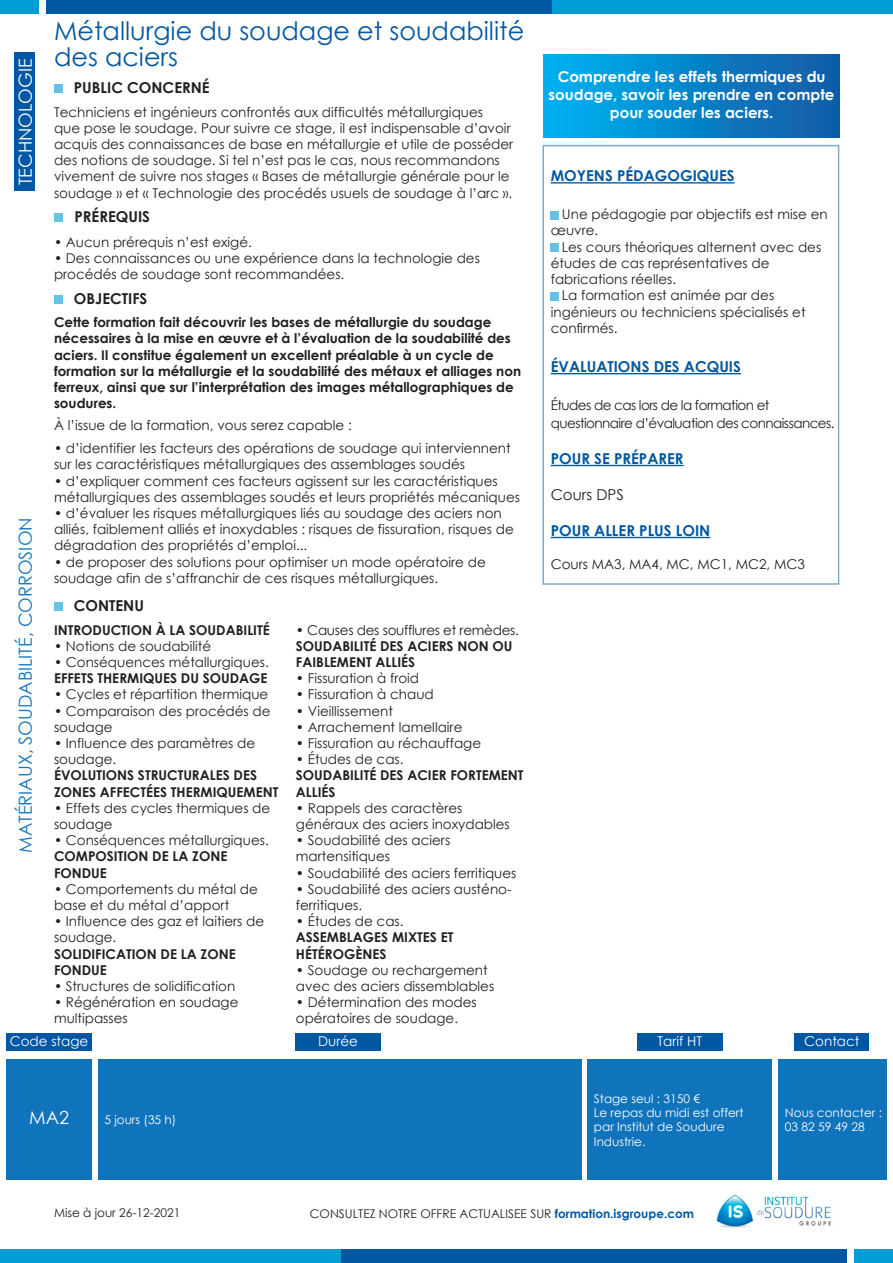
<style>
.page{position:relative;width:893px;height:1263px;background:#fff}
.page>*{position:absolute;margin:0;border:0;box-sizing:border-box;transform-origin:0 0}
.t1{font:25.5px/26.1px "Century Gothic";color:#0157a2}
.t2{font:18px "Century Gothic";color:#1074bc}
.t3{font:18px "Century Gothic";color:#fff}
.t4{font:700 15px/18px "Century Gothic";color:#fff;text-align:center}
.t5{font:700 15px "Century Gothic";color:#0157a2}
.t6{font:700 15px "Century Gothic";color:#231f20}
.t7{font:15px "Century Gothic";color:#231f20}
.t8{font:13.5px/16.2px "Century Gothic";color:#231f20}
.t9{font:700 13.5px/16.2px "Century Gothic";color:#231f20}
.t10{font:13.5px/18px "Century Gothic";letter-spacing:-.04em;color:#231f20}
.t11{font:13.5px "Century Gothic";letter-spacing:-.02em;color:#231f20}
.t12{font:13.5px "Century Gothic";color:#fff}
.t13{font:12px/14.4px "Century Gothic";color:#fff}
.t14{font:12px "Century Gothic";color:#231f20}
.s1{font-weight:700;color:#0157a2}
</style>
<div class="page">
<img style="left:717px;top:1195px;width:115px;height:33px">
<div style="left:54px;top:85px;width:8px;height:8px;background:#66c3e6"></div>
<div style="left:54px;top:214px;width:8px;height:8px;background:#66c3e6"></div>
<div style="left:54px;top:295px;width:8px;height:8px;background:#66c3e6"></div>
<div style="left:0;top:0;width:39px;height:14px;background:#009cd6"></div>
<div style="left:46px;top:0;width:507px;height:13px;background:#0157a2"></div>
<div style="left:553px;top:0;width:340px;height:13px;background:#009cd6"></div>
<div style="left:854px;top:1249px;width:39px;height:14px;background:#009cd6"></div>
<div style="left:340px;top:1249px;width:507px;height:14px;background:#0157a2"></div>
<div style="left:0;top:1249px;width:340px;height:14px;background:#009cd6"></div>
<div style="left:544px;top:54px;width:295px;height:83px;background:linear-gradient(to right,#00b2f2,#1358a3)"></div>
<div style="left:54px;top:602px;width:8px;height:9px;background:#66c3e6"></div>
<div style="left:15px;top:53px;width:20px;height:138px;background:#0157a2"></div>
<div style="left:551px;top:243px;width:8px;height:9px;background:#66c3e6"></div>
<div style="left:551px;top:292px;width:8px;height:8px;background:#66c3e6"></div>
<div style="left:551px;top:211px;width:8px;height:8px;background:#66c3e6"></div>
<hr style="left:551px;top:182px;width:184px;height:2px;background:#0157a2">
<hr style="left:551px;top:373px;width:190px;height:1px;background:#0157a2">
<hr style="left:551px;top:465px;width:133px;height:1px;background:#0157a2">
<hr style="left:551px;top:537px;width:159px;height:1px;background:#0157a2">
<div style="left:6px;top:1033px;width:86px;height:17px;background:#0157a2"></div>
<div style="left:794px;top:1033px;width:75px;height:17px;background:#0157a2"></div>
<div style="left:637px;top:1033px;width:86px;height:17px;background:#0157a2"></div>
<div style="left:295px;top:1033px;width:86px;height:17px;background:#0157a2"></div>
<div style="left:6px;top:1059px;width:86px;height:121px;background:#1074bc"></div>
<div style="left:98px;top:1059px;width:483px;height:121px;background:#1074bc"></div>
<div style="left:588px;top:1059px;width:184px;height:121px;background:#1074bc"></div>
<div style="left:779px;top:1059px;width:108px;height:121px;background:#1074bc"></div>
<p class="t3" style="left:13px;top:185px;width:128px;rotate:-90deg">TECHNOLOGIE</p>
<p class="t2" style="left:13px;top:853px;width:337px;rotate:-90deg">MATÉRIAUX, SOUDABILITÉ, CORROSION</p>
<p class="t1" style="left:54px;top:17px;width:472px">Métallurgie du soudage et soudabilité des aciers</p>
<p class="t6" style="left:74px;top:76px;width:137px">PUBLIC CONCERNÉ</p>
<p class="t8" style="left:54px;top:103px;width:461px">Techniciens et ingénieurs confrontés aux difficultés métallurgiques<br>que pose le soudage. Pour suivre ce stage, il est indispensable d’avoir acquis des connaissances de base en métallurgie et utile de posséder des notions de soudage. Si tel n’est pas le cas, nous recommandons vivement de suivre nos stages « Bases de métallurgie générale pour le</p>
<p class="t8" style="left:54px;top:184px;width:460px">soudage » et « Technologie des procédés usuels de soudage à l’arc ».</p>
<p class="t8" style="left:54px;top:234px;width:199px">• Aucun prérequis n’est exigé.</p>
<p class="t8" style="left:54px;top:250px;width:427px">• Des connaissances ou une expérience dans la technologie des procédés de soudage sont recommandées.</p>
<p class="t9" style="left:54px;top:314px;width:469px">Cette formation fait découvrir les bases de métallurgie du soudage nécessaires à la mise en œuvre et à l’évaluation de la soudabilité des aciers. Il constitue également un excellent préalable à un cycle de formation sur la métallurgie et la soudabilité des métaux et alliages non ferreux, ainsi que sur l’interprétation des images métallographiques de soudures.</p>
<p class="t8" style="left:54px;top:417px;width:299px">À l’issue de la formation, vous serez capable :</p>
<p class="t8" style="left:54px;top:440px;width:458px">• d’identifier les facteurs des opérations de soudage qui interviennent sur les caractéristiques métallurgiques des assemblages soudés</p>
<p class="t8" style="left:54px;top:472px;width:468px">• d’expliquer comment ces facteurs agissent sur les caractéristiques métallurgiques des assemblages soudés et leurs propriétés mécaniques</p>
<p class="t8" style="left:54px;top:505px;width:461px">• d’évaluer les risques métallurgiques liés au soudage des aciers non alliés, faiblement alliés et inoxydables : risques de fissuration, risques de dégradation des propriétés d’emploi...</p>
<p class="t8" style="left:54px;top:553px;width:433px">• de proposer des solutions pour optimiser un mode opératoire de soudage afin de s’affranchir de ces risques métallurgiques.</p>
<p class="t6" style="left:74px;top:594px;width:72px">CONTENU</p>
<p class="t6" style="left:74px;top:205px;width:77px">PRÉREQUIS</p>
<p class="t6" style="left:74px;top:287px;width:75px">OBJECTIFS</p>
<p class="t9" style="left:54px;top:621px;width:217px">INTRODUCTION À LA SOUDABILITÉ</p>
<p class="t8" style="left:54px;top:637px;width:159px">• Notions de soudabilité</p>
<p class="t8" style="left:54px;top:654px;width:216px">• Conséquences métallurgiques.</p>
<p class="t9" style="left:54px;top:669px;width:215px">EFFETS THERMIQUES DU SOUDAGE</p>
<p class="t8" style="left:54px;top:686px;width:216px">• Cycles et répartition thermique</p>
<p class="t8" style="left:54px;top:702px;width:218px">• Comparaison des procédés de soudage</p>
<p class="t8" style="left:54px;top:735px;width:203px">• Influence des paramètres de soudage.</p>
<p class="t9" style="left:54px;top:767px;width:226px">ÉVOLUTIONS STRUCTURALES DES<br>ZONES AFFECTÉES THERMIQUEMENT</p>
<p class="t8" style="left:54px;top:799px;width:218px">• Effets des cycles thermiques de soudage</p>
<p class="t8" style="left:54px;top:832px;width:216px">• Conséquences métallurgiques.</p>
<p class="t9" style="left:54px;top:848px;width:175px">COMPOSITION DE LA ZONE<br>FONDUE</p>
<p class="t8" style="left:54px;top:880px;width:205px">• Comportements du métal de base et du métal d’apport</p>
<p class="t8" style="left:54px;top:913px;width:212px">• Influence des gaz et laitiers de soudage.</p>
<p class="t9" style="left:54px;top:945px;width:183px">SOLIDIFICATION DE LA ZONE<br>FONDUE</p>
<p class="t8" style="left:54px;top:978px;width:183px">• Structures de solidification</p>
<p class="t8" style="left:54px;top:994px;width:186px">• Régénération en soudage multipasses</p>
<p class="t11" style="left:296px;top:620px;width:224px">• Causes des soufflures et remèdes.</p>
<p class="t9" style="left:296px;top:637px;width:218px">SOUDABILITÉ DES ACIERS NON OU</p>
<p class="t9" style="left:296px;top:653px;width:121px">FAIBLEMENT ALLIÉS</p>
<p class="t8" style="left:296px;top:670px;width:125px">• Fissuration à froid</p>
<p class="t8" style="left:296px;top:686px;width:139px">• Fissuration à chaud</p>
<p class="t8" style="left:296px;top:702px;width:99px">• Vieillissement</p>
<p class="t8" style="left:296px;top:718px;width:168px">• Arrachement lamellaire</p>
<p class="t8" style="left:296px;top:735px;width:187px">• Fissuration au réchauffage</p>
<p class="t8" style="left:296px;top:751px;width:109px">• Études de cas.</p>
<p class="t9" style="left:296px;top:767px;width:229px">SOUDABILITÉ DES ACIER FORTEMENT</p>
<p class="t9" style="left:296px;top:783px;width:41px">ALLIÉS</p>
<p class="t8" style="left:296px;top:799px;width:215px">• Rappels des caractères généraux des aciers inoxydables</p>
<p class="t8" style="left:296px;top:832px;width:156px">• Soudabilité des aciers martensitiques</p>
<p class="t8" style="left:296px;top:864px;width:222px">• Soudabilité des aciers ferritiques</p>
<p class="t8" style="left:296px;top:880px;width:217px">• Soudabilité des aciers austéno&shy;ferritiques.</p>
<p class="t8" style="left:296px;top:913px;width:109px">• Études de cas.</p>
<p class="t9" style="left:296px;top:929px;width:159px">ASSEMBLAGES MIXTES ET<br>HÉTÉROGÈNES</p>
<p class="t8" style="left:296px;top:961px;width:200px">• Soudage ou rechargement avec des aciers dissemblables</p>
<p class="t8" style="left:296px;top:994px;width:182px">• Détermination des modes opératoires de soudage.</p>
<p class="t4" style="left:549px;top:67px;width:287px">Comprendre les effets thermiques du soudage, savoir les prendre en compte pour souder les aciers.</p>
<p class="t5" style="left:551px;top:165px;width:185px">MOYENS PÉDAGOGIQUES</p>
<p class="t8" style="left:562px;top:206px;width:267px">Une pédagogie par objectifs est mise en</p>
<p class="t8" style="left:551px;top:222px;width:49px">œuvre.</p>
<p class="t8" style="left:562px;top:238px;width:261px">Les cours théoriques alternent avec des</p>
<p class="t8" style="left:551px;top:255px;width:220px">études de cas représentatives de fabrications réelles.</p>
<p class="t8" style="left:551px;top:287px;width:256px;text-indent:11px">La formation est animée par des ingénieurs ou techniciens spécialisés et confirmés.</p>
<p class="t5" style="left:551px;top:355px;width:192px">ÉVALUATIONS DES ACQUIS</p>
<p class="t10" style="left:551px;top:396px;width:285px">Études de cas lors de la formation et questionnaire d’évaluation des connaissances.</p>
<p class="t5" style="left:551px;top:447px;width:134px">POUR SE PRÉPARER</p>
<p class="t7" style="left:551px;top:484px;width:75px">Cours DPS</p>
<p class="t5" style="left:551px;top:519px;width:161px">POUR ALLER PLUS LOIN</p>
<p class="t8" style="left:551px;top:555px;width:256px">Cours MA3, MA4, MC, MC1, MC2, MC3</p>
<p class="t12" style="left:10px;top:1032px;width:80px">Code stage</p>
<p class="t12" style="left:318px;top:1032px;width:41px">Durée</p>
<p class="t12" style="left:657px;top:1032px;width:46px">Tarif HT</p>
<p class="t12" style="left:804px;top:1032px;width:57px">Contact</p>
<p class="t3" style="left:29px;top:1104px;width:41px">MA2</p>
<p class="t13" style="left:104px;top:1112px;width:73px">5 jours (35 h)</p>
<p class="t14" style="left:54px;top:1204px;width:128px">Mise à jour 26-12-2021</p>
<p class="t13" style="left:594px;top:1091px;width:108px">Stage seul : 3150 €</p>
<p class="t13" style="left:594px;top:1105px;width:151px">Le repas du midi est offert par Institut de Soudure<br>Industrie.</p>
<p class="t13" style="left:785px;top:1105px;width:99px">Nous contacter :</p>
<p class="t13" style="left:785px;top:1120px;width:81px">03 82 59 49 28</p>
<p class="t14" style="left:310px;top:1205px;width:386px">CONSULTEZ NOTRE OFFRE ACTUALISEE SUR <span class="s1">formation.isgroupe.com</span></p>
</div>
